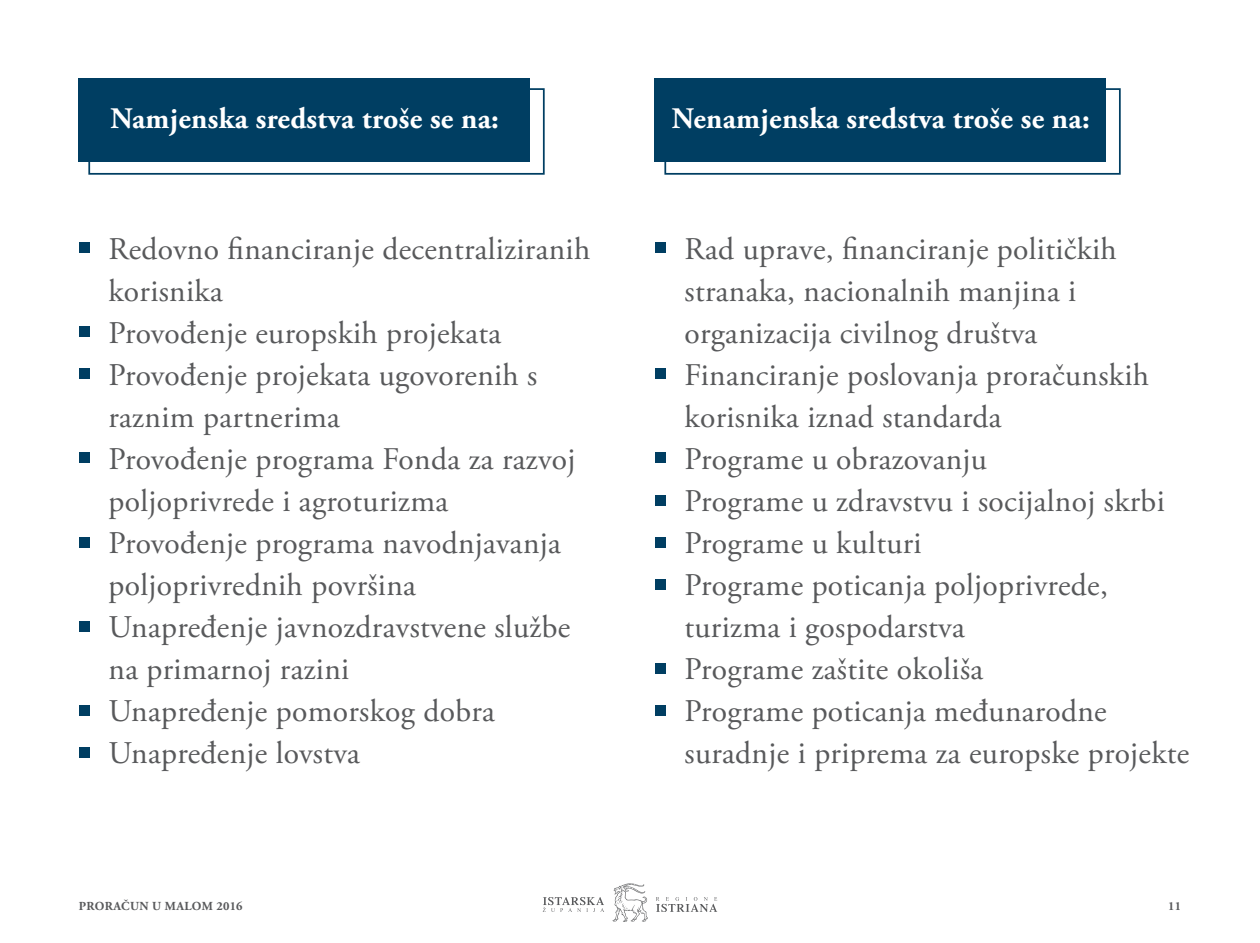
<style>
.page{position:relative;width:1260px;height:943px;background:#fff}
.page>*{position:absolute;margin:0;border:0;box-sizing:border-box;transform-origin:0 0}
.t1{font:31.5px "Adobe Garamond Pro";letter-spacing:-.01em;color:#58595b}
.t2{font:700 29.75px "Adobe Garamond Pro";letter-spacing:.01em;color:#fff}
.t3{font:700 12.25px "Adobe Garamond Pro";letter-spacing:.035em;color:#58595b}
</style>
<div class="page">
<svg style="left:612px;top:883px;width:36px;height:38px"></svg>
<svg style="left:543px;top:897px;width:61px;height:15px"></svg>
<svg style="left:656px;top:897px;width:61px;height:15px"></svg>
<div style="left:79px;top:242px;width:11px;height:11px;background:#003e62"></div>
<div style="left:79px;top:326px;width:11px;height:11px;background:#003e62"></div>
<div style="left:79px;top:368px;width:11px;height:11px;background:#003e62"></div>
<div style="left:79px;top:452px;width:11px;height:11px;background:#003e62"></div>
<div style="left:79px;top:536px;width:11px;height:11px;background:#003e62"></div>
<div style="left:79px;top:620px;width:11px;height:11px;background:#003e62"></div>
<div style="left:79px;top:704px;width:11px;height:11px;background:#003e62"></div>
<div style="left:79px;top:746px;width:11px;height:11px;background:#003e62"></div>
<div style="left:79px;top:79px;width:451px;height:83px;background:#003e62"></div>
<div style="left:655px;top:79px;width:451px;height:83px;background:#003e62"></div>
<div style="left:88px;top:88px;width:457px;height:87px;border:2px solid #003e62"></div>
<div style="left:664px;top:88px;width:457px;height:87px;border:2px solid #003e62"></div>
<div style="left:655px;top:242px;width:11px;height:11px;background:#003e62"></div>
<div style="left:655px;top:368px;width:11px;height:11px;background:#003e62"></div>
<div style="left:655px;top:452px;width:11px;height:11px;background:#003e62"></div>
<div style="left:655px;top:494px;width:11px;height:11px;background:#003e62"></div>
<div style="left:655px;top:536px;width:11px;height:11px;background:#003e62"></div>
<div style="left:655px;top:578px;width:11px;height:11px;background:#003e62"></div>
<div style="left:655px;top:662px;width:11px;height:11px;background:#003e62"></div>
<div style="left:655px;top:704px;width:11px;height:11px;background:#003e62"></div>
<p class="t2" style="left:110px;top:101px;width:390px">Namjenska sredstva troše se na:</p>
<p class="t2" style="left:672px;top:101px;width:420px">Nenamjenska sredstva troše se na:</p>
<p class="t1" style="left:90px;top:230px;width:502px">Redovno financiranje decentraliziranih</p>
<p class="t1" style="left:109px;top:272px;width:116px">korisnika</p>
<p class="t1" style="left:90px;top:314px;width:413px">Provođenje europskih projekata</p>
<p class="t1" style="left:90px;top:356px;width:449px">Provođenje projekata ugovorenih s</p>
<p class="t1" style="left:109px;top:398px;width:233px">raznim partnerima</p>
<p class="t1" style="left:90px;top:440px;width:488px">Provođenje programa Fonda za razvoj</p>
<p class="t1" style="left:109px;top:482px;width:341px">poljoprivrede i agroturizma</p>
<p class="t1" style="left:90px;top:524px;width:473px">Provođenje programa navodnjavanja</p>
<p class="t1" style="left:109px;top:566px;width:309px">poljoprivrednih površina</p>
<p class="t1" style="left:109px;top:608px;width:463px">Unapređenje javnozdravstvene službe</p>
<p class="t1" style="left:109px;top:650px;width:242px">na primarnoj razini</p>
<p class="t1" style="left:109px;top:692px;width:388px">Unapređenje pomorskog dobra</p>
<p class="t1" style="left:109px;top:734px;width:253px">Unapređenje lovstva</p>
<p class="t1" style="left:666px;top:230px;width:453px">Rad uprave, financiranje političkih</p>
<p class="t1" style="left:685px;top:272px;width:393px">stranaka, nacionalnih manjina i</p>
<p class="t1" style="left:685px;top:314px;width:354px">organizacija civilnog društva</p>
<p class="t1" style="left:666px;top:356px;width:485px">Financiranje poslovanja proračunskih</p>
<p class="t1" style="left:685px;top:398px;width:319px">korisnika iznad standarda</p>
<p class="t1" style="left:666px;top:440px;width:323px">Programe u obrazovanju</p>
<p class="t1" style="left:666px;top:482px;width:501px">Programe u zdravstvu i socijalnoj skrbi</p>
<p class="t1" style="left:666px;top:524px;width:257px">Programe u kulturi</p>
<p class="t1" style="left:666px;top:566px;width:444px">Programe poticanja poljoprivrede,</p>
<p class="t1" style="left:685px;top:608px;width:282px">turizma i gospodarstva</p>
<p class="t1" style="left:666px;top:650px;width:319px">Programe zaštite okoliša</p>
<p class="t1" style="left:666px;top:692px;width:443px">Programe poticanja međunarodne</p>
<p class="t1" style="left:685px;top:734px;width:506px">suradnje i priprema za europske projekte</p>
<p class="t3" style="left:79px;top:898px;width:165px">proračun u malom 2016</p>
<p class="t3" style="left:1168px;top:898px;width:14px">11</p>
</div>
